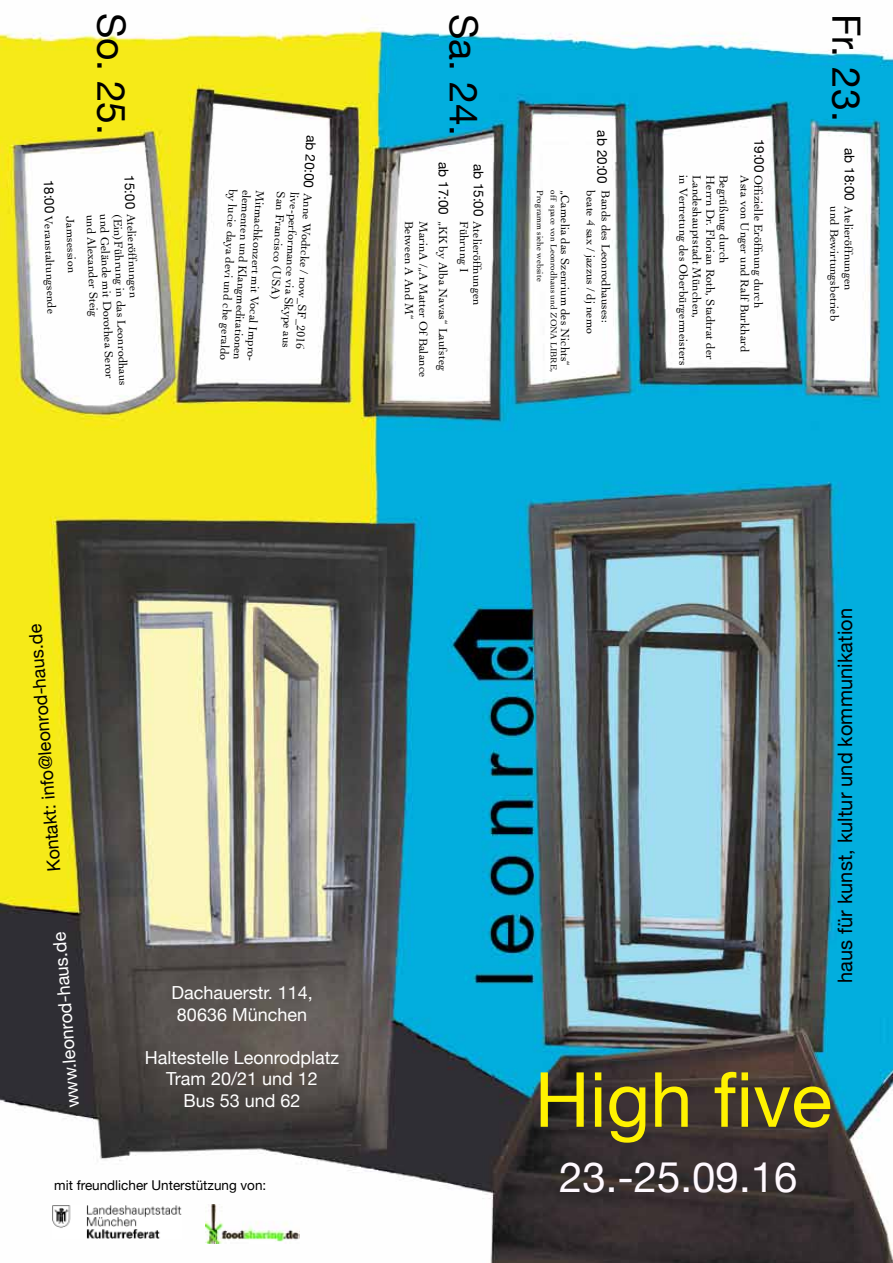
<style>
.page{position:relative;width:893px;height:1263px;background:#fff}
.page>*{position:absolute;margin:0;border:0;box-sizing:border-box;transform-origin:0 0}
.t1{font:76.05px "Helvetica Neue";color:#fff200}
.t2{font:42px "Helvetica Neue";color:#fff9ff}
.t3{font:39px "Helvetica Neue";color:#000}
.t4{font:19.95px "Helvetica Neue";letter-spacing:.005em;color:#000}
.t5{font:18px/21.6px "Helvetica Neue";color:#fff;text-align:center}
.t6{font:18px "Helvetica Neue";color:#000}
.t7{font:13.5px "Helvetica Neue";color:#000}
.t8{font:12px "Cochin";color:#000}
.t9{font:9px "Cochin";color:#000}
</style>
<div class="page">
<img style="left:0;top:17px;width:893px;height:1246px">
<img style="left:206px;top:1204px;width:94px;height:40px">
<img style="left:53px;top:1205px;width:128px;height:34px">
<h3 class="t3" style="left:140px;top:13px;width:123px;rotate:90deg">So. 25.</h3>
<h3 class="t3" style="left:492px;top:14px;width:124px;rotate:90deg">Sa. 24.</h3>
<p class="t7" style="left:139px;top:175px;width:35px;rotate:88deg">15:00</p>
<p class="t7" style="left:58px;top:179px;width:35px;rotate:88deg">18:00</p>
<p class="t8" style="left:56px;top:216px;width:99px;rotate:88deg">Veranstaltungsende</p>
<p class="t8" style="left:78px;top:215px;width:59px;rotate:88deg">Jamsession</p>
<p class="t8" style="left:99px;top:215px;width:104px;rotate:88deg">und Alexander Steig</p>
<p class="t8" style="left:112px;top:214px;width:166px;rotate:88deg">und Gelände mit Dorothea Seror</p>
<p class="t8" style="left:126px;top:214px;width:174px;rotate:88deg">(Ein)Führung in das Leonrodhaus</p>
<p class="t8" style="left:139px;top:213px;width:86px;rotate:88deg">Atelieröffnungen</p>
<p class="t7" style="left:321px;top:136px;width:54px;rotate:93deg">ab 20:00</p>
<p class="t8" style="left:241px;top:190px;width:173px;rotate:93deg">by lucie daya devi und che geraldo</p>
<p class="t8" style="left:255px;top:190px;width:172px;rotate:93deg">elementen und Klangmeditationen</p>
<p class="t8" style="left:268px;top:191px;width:175px;rotate:93deg">Mitmachkonzert mit Vocal Impro-</p>
<p class="t8" style="left:289px;top:192px;width:110px;rotate:93deg">San Francisco (USA)</p>
<p class="t8" style="left:303px;top:193px;width:158px;rotate:93deg">live-performance via Skype aus</p>
<p class="t8" style="left:316px;top:193px;width:157px;rotate:93deg">Anne Wodtcke / now_SF_2016</p>
<p class="t7" style="left:453px;top:162px;width:54px;rotate:90deg">ab 17:00</p>
<p class="t7" style="left:488px;top:164px;width:54px;rotate:90deg">ab 15:00</p>
<p class="t8" style="left:417px;top:221px;width:100px;rotate:90deg">Between A And M“</p>
<p class="t8" style="left:432px;top:221px;width:158px;rotate:90deg">MarinA /„A Matter Of Balance</p>
<p class="t8" style="left:451px;top:221px;width:152px;rotate:90deg">„KK by Alba Navas“ Laufsteg</p>
<p class="t8" style="left:472px;top:221px;width:53px;rotate:90deg">Führung I</p>
<p class="t8" style="left:486px;top:221px;width:86px;rotate:90deg">Atelieröffnungen</p>
<p class="t7" style="left:612px;top:130px;width:54px;rotate:90deg">ab 20:00</p>
<p class="t9" style="left:546px;top:190px;width:93px;rotate:90deg">Programm siehe website</p>
<p class="t9" style="left:560px;top:190px;width:183px;rotate:90deg">off space von Leonrodhaus und ZONA LIBRE,</p>
<p class="t8" style="left:573px;top:190px;width:177px;rotate:90deg">„Camelia das Szenrium des Nichts“</p>
<p class="t8" style="left:599px;top:190px;width:145px;rotate:90deg">beate 4 sax / jazzus / dj nemo</p>
<p class="t8" style="left:614px;top:190px;width:134px;rotate:90deg">Bands des Leonrodhauses:</p>
<h3 class="t3" style="left:875px;top:14px;width:109px;rotate:90deg">Fr. 23.</h3>
<p class="t7" style="left:769px;top:139px;width:35px;rotate:90deg">19:00</p>
<p class="t7" style="left:859px;top:148px;width:54px;rotate:90deg">ab 18:00</p>
<p class="t8" style="left:691px;top:175px;width:192px;rotate:90deg">in Vertretung des Oberbürgermeisters</p>
<p class="t8" style="left:705px;top:175px;width:145px;rotate:90deg">Landeshauptstadt München,</p>
<p class="t8" style="left:718px;top:175px;width:186px;rotate:90deg">Herrn Dr. Florian Roth, Stadtrat der</p>
<p class="t8" style="left:732px;top:175px;width:90px;rotate:90deg">Begrüßung durch</p>
<p class="t8" style="left:753px;top:175px;width:179px;rotate:90deg">Asta von Unger und Ralf Burkhard</p>
<p class="t8" style="left:766px;top:175px;width:134px;rotate:90deg">Offizielle Eröffnung durch</p>
<p class="t8" style="left:842px;top:206px;width:116px;rotate:90deg">und Bewirtungsbetrieb</p>
<p class="t8" style="left:857px;top:206px;width:86px;rotate:90deg">Atelieröffnungen</p>
<h3 class="t6" style="left:40px;top:873px;width:250px;rotate:-94deg">Kontakt: info@leonrod-haus.de</h3>
<h3 class="t5" style="left:62px;top:1108px;width:178px;rotate:-94deg">www.leonrod-haus.de</h3>
<h3 class="t5" style="left:171px;top:983px;width:143px">Dachauerstr. 114,<br>80636 München</h3>
<h3 class="t5" style="left:145px;top:1048px;width:196px">Haltestelle Leonrodplatz<br>Tram 20/21 und 12<br>Bus 53 und 62</h3>
<p class="t7" style="left:54px;top:1175px;width:214px">mit freundlicher Unterstützung von:</p>
<h3 class="t4" style="left:831px;top:983px;width:377px;rotate:-90deg">haus für kunst, kultur und kommunikation</h3>
<h1 class="t1" style="left:535px;top:1045px;width:299px">High five</h1>
<h2 class="t2" style="left:559px;top:1147px;width:240px">23.-25.09.16</h2>
</div>
